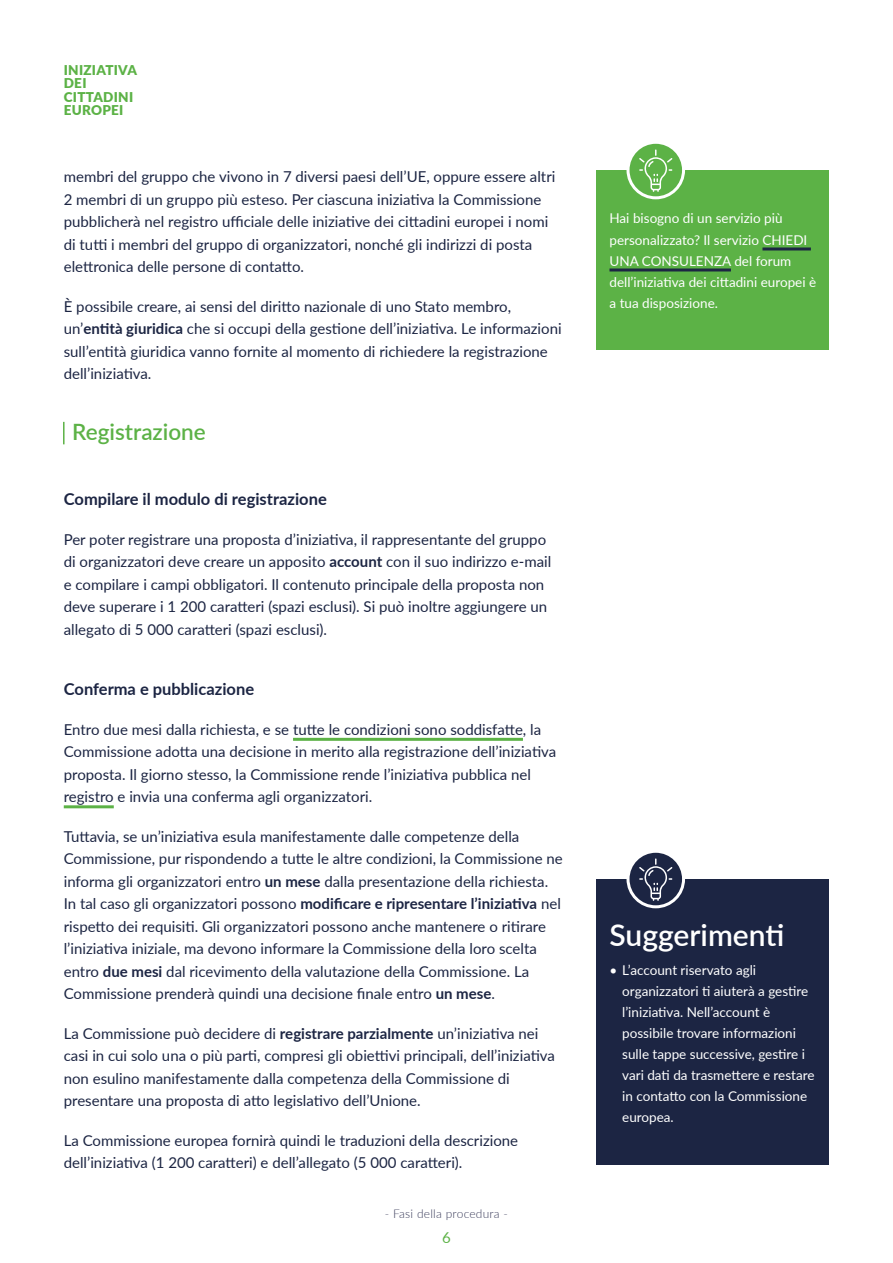
<style>
.page{position:relative;width:893px;height:1263px;background:#fff}
.page>*{position:absolute;margin:0;border:0;box-sizing:border-box;transform-origin:0 0}
.t1{font:600 30px "Lato";color:#fff}
.t2{font:600 22.5px "Lato";color:#5cb246}
.t3{font:700 16.5px "Lato";color:#1c2543}
.t4{font:15px/22.5px "Lato";color:#1c2543}
.t5{font:15px "Lato";color:#5cb246}
.t6{font:13.5px/21px "Lato";color:#fff}
.t7{font:900 13.5px/13.5px "Lato";letter-spacing:.02em;color:#5cb246}
.t8{font:300 12px "Lato";letter-spacing:.02em;color:#3c3e5c}
.s1{font-weight:700}
</style>
<div class="page">
<div style="left:597px;top:170px;width:232px;height:180px;background:#5cb246"></div>
<hr style="left:762px;top:247px;width:49px;height:3px;background:#1c2543">
<hr style="left:609px;top:268px;width:122px;height:3px;background:#1c2543">
<hr style="left:63px;top:422px;width:2px;height:22px;background:#5cb246">
<hr style="left:293px;top:738px;width:230px;height:3px;background:#5cb246">
<hr style="left:64px;top:805px;width:50px;height:3px;background:#5cb246">
<svg style="left:628px;top:142px;width:55px;height:56px"></svg>
<div style="left:626px;top:141px;width:59px;height:58px;border:3px solid #fff;border-radius:50%"></div>
<svg style="left:639px;top:149px;width:33px;height:43px"></svg>
<div style="left:597px;top:879px;width:232px;height:286px;background:#1c2543"></div>
<svg style="left:628px;top:851px;width:55px;height:56px"></svg>
<div style="left:626px;top:850px;width:59px;height:58px;border:3px solid #fff;border-radius:50%"></div>
<svg style="left:639px;top:858px;width:33px;height:43px"></svg>
<p class="t7" style="left:64px;top:62px;width:75px">INIZIATIVA<br>DEI<br>CITTADINI<br>EUROPEI</p>
<p class="t4" style="left:64px;top:165px;width:493px">membri del gruppo che vivono in 7 diversi paesi dell’UE, oppure essere altri 2 membri di un gruppo più esteso. Per ciascuna iniziativa la Commissione pubblicherà nel registro ufficiale delle iniziative dei cittadini europei i nomi di tutti i membri del gruppo di organizzatori, nonché gli indirizzi di posta elettronica delle persone di contatto.</p>
<p class="t4" style="left:64px;top:294px;width:499px">È possibile creare, ai sensi del diritto nazionale di uno Stato membro, un’<span class="s1">entità giuridica</span> che si occupi della gestione dell’iniziativa. Le informazioni sull’entità giuridica vanno fornite al momento di richiedere la registrazione dell’iniziativa.</p>
<h2 class="t2" style="left:72px;top:415px;width:135px">Registrazione</h2>
<p class="t3" style="left:64px;top:487px;width:265px">Compilare il modulo di registrazione</p>
<p class="t4" style="left:64px;top:527px;width:489px">Per poter registrare una proposta d’iniziativa, il rappresentante del gruppo di organizzatori deve creare un apposito <span class="s1">account</span> con il suo indirizzo e-mail e compilare i campi obbligatori. Il contenuto principale della proposta non deve superare i 1 200 caratteri (spazi esclusi). Si può inoltre aggiungere un allegato di 5 000 caratteri (spazi esclusi).</p>
<p class="t3" style="left:64px;top:677px;width:192px">Conferma e pubblicazione</p>
<p class="t4" style="left:64px;top:717px;width:494px">Entro due mesi dalla richiesta, e se tutte le condizioni sono soddisfatte, la Commissione adotta una decisione in merito alla registrazione dell’iniziativa proposta. Il giorno stesso, la Commissione rende l’iniziativa pubblica nel registro e invia una conferma agli organizzatori.</p>
<p class="t4" style="left:64px;top:824px;width:500px">Tuttavia, se un’iniziativa esula manifestamente dalle competenze della Commissione, pur rispondendo a tutte le altre condizioni, la Commissione ne informa gli organizzatori entro <span class="s1">un mese</span> dalla presentazione della richiesta.<br>In tal caso gli organizzatori possono <span class="s1">modificare e ripresentare l’iniziativa</span> nel rispetto dei requisiti. Gli organizzatori possono anche mantenere o ritirare l’iniziativa iniziale, ma devono informare la Commissione della loro scelta entro <span class="s1">due mesi</span> dal ricevimento della valutazione della Commissione. La Commissione prenderà quindi una decisione finale entro <span class="s1">un mese</span>.</p>
<p class="t4" style="left:64px;top:1021px;width:493px">La Commissione può decidere di <span class="s1">registrare parzialmente</span> un’iniziativa nei casi in cui solo una o più parti, compresi gli obiettivi principali, dell’iniziativa non esulino manifestamente dalla competenza della Commissione di presentare una proposta di atto legislativo dell’Unione.</p>
<p class="t4" style="left:64px;top:1128px;width:456px">La Commissione europea fornirà quindi le traduzioni della descrizione dell’iniziativa (1 200 caratteri) e dell’allegato (5 000 caratteri).</p>
<p class="t8" style="left:385px;top:1206px;width:124px">- Fasi della procedura -</p>
<p class="t5" style="left:442px;top:1227px;width:10px">6</p>
<p class="t6" style="left:609px;top:207px;width:208px">Hai bisogno di un servizio più personalizzato? Il servizio CHIEDI<br>UNA CONSULENZA del forum dell’iniziativa dei cittadini europei è a tua disposizione.</p>
<h1 class="t1" style="left:609px;top:913px;width:176px">Suggerimenti</h1>
<p class="t6" style="left:622px;top:959px;width:194px;text-indent:-13px">• L’account riservato agli organizzatori ti aiuterà a gestire l’iniziativa. Nell’account è possibile trovare informazioni sulle tappe successive, gestire i vari dati da trasmettere e restare in contatto con la Commissione europea.</p>
</div>
